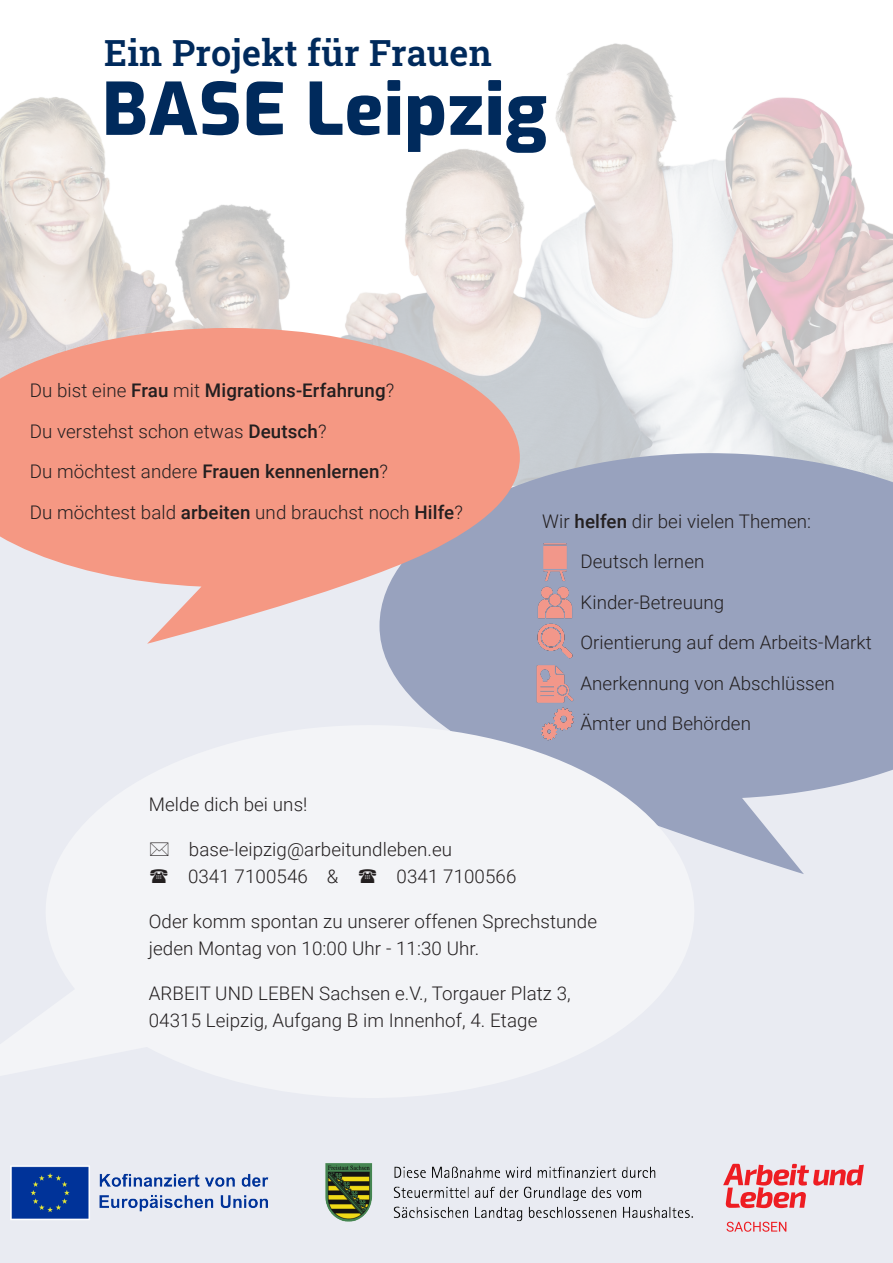
<style>
.page{position:relative;width:893px;height:1263px;background:#fff}
.page>*{position:absolute;margin:0;border:0;box-sizing:border-box;transform-origin:0 0}
.t1{font:800 72px "Exo";letter-spacing:.01em;color:#002a5c}
.t2{font:600 36px "Roboto Slab";letter-spacing:.01em;color:#002a5c}
.Copytext_RoboLight{font:300 18.75px/27px "Roboto";letter-spacing:.005em;color:#231f20}
.Copytext_RoboLight-2{font:500 18.75px "Roboto";letter-spacing:.005em;color:#231f20}
.s1{font-weight:300}
.s2{font-weight:500}
</style>
<div class="page">
<div style="left:0;top:486px;width:893px;height:777px;background:#e9ebf2"></div>
<img style="left:10px;top:1163px;width:683px;height:59px">
<svg style="left:723px;top:1164px;width:141px;height:44px"></svg>
<svg style="left:727px;top:1222px;width:59px;height:10px"></svg>
<img style="left:0;top:43px;width:893px;height:410px">
<svg style="left:381px;top:453px;width:512px;height:421px;background:#a2abc4"></svg>
<svg style="left:0;top:328px;width:520px;height:316px;background:#e9a89d"></svg>
<img style="left:529px;top:537px;width:51px;height:50px">
<img style="left:530px;top:577px;width:50px;height:43px">
<img style="left:530px;top:620px;width:50px;height:39px">
<img style="left:530px;top:659px;width:50px;height:50px">
<img style="left:535px;top:698px;width:45px;height:27px">
<svg style="left:381px;top:725px;width:313px;height:149px;fill:#f3f4f7"></svg>
<h2 class="t2" style="left:104px;top:29px;width:389px">Ein Projekt für Frauen</h2>
<h1 class="t1" style="left:102px;top:57px;width:447px">BASE Leipzig</h1>
<p class="Copytext_RoboLight-2" style="left:30px;top:377px;width:366px"><span class="s1">Du bist eine</span> Frau <span class="s1">mit</span> Migrations-Erfahrung<span class="s1">?</span></p>
<p class="Copytext_RoboLight" style="left:30px;top:417px;width:298px">Du verstehst schon etwas <span class="s2">Deutsch</span>?</p>
<p class="Copytext_RoboLight-2" style="left:30px;top:458px;width:360px"><span class="s1">Du möchtest andere</span> Frauen kennenlernen<span class="s1">?</span></p>
<p class="Copytext_RoboLight" style="left:30px;top:498px;width:435px">Du möchtest bald <span class="s2">arbeiten</span> und brauchst noch <span class="s2">Hilfe</span>?</p>
<p class="Copytext_RoboLight" style="left:542px;top:507px;width:271px">Wir <span class="s2">helfen</span> dir bei vielen Themen:</p>
<p class="Copytext_RoboLight" style="left:580px;top:547px;width:125px">Deutsch lernen</p>
<p class="Copytext_RoboLight" style="left:580px;top:588px;width:145px">Kinder-Betreuung</p>
<p class="Copytext_RoboLight" style="left:580px;top:628px;width:293px">Orientierung auf dem Arbeits-Markt</p>
<p class="Copytext_RoboLight" style="left:580px;top:669px;width:256px">Anerkennung von Abschlüssen</p>
<p class="Copytext_RoboLight" style="left:580px;top:709px;width:172px">Ämter und Behörden</p>
<p class="Copytext_RoboLight" style="left:149px;top:790px;width:160px">Melde dich bei uns!</p>
<p class="Copytext_RoboLight" style="left:188px;top:835px;width:266px">base-leipzig@arbeitundleben.eu<br>0341 7100546 &amp;</p>
<p class="Copytext_RoboLight" style="left:397px;top:862px;width:121px">0341 7100566</p>
<p class="Copytext_RoboLight" style="left:149px;top:907px;width:450px">Oder komm spontan zu unserer offenen Sprechstunde jeden Montag von 10:00 Uhr - 11:30 Uhr.</p>
<p class="Copytext_RoboLight" style="left:149px;top:979px;width:424px">ARBEIT UND LEBEN Sachsen e.V., Torgauer Platz 3,<br>04315 Leipzig, Aufgang B im Innenhof, 4. Etage</p>
</div>
